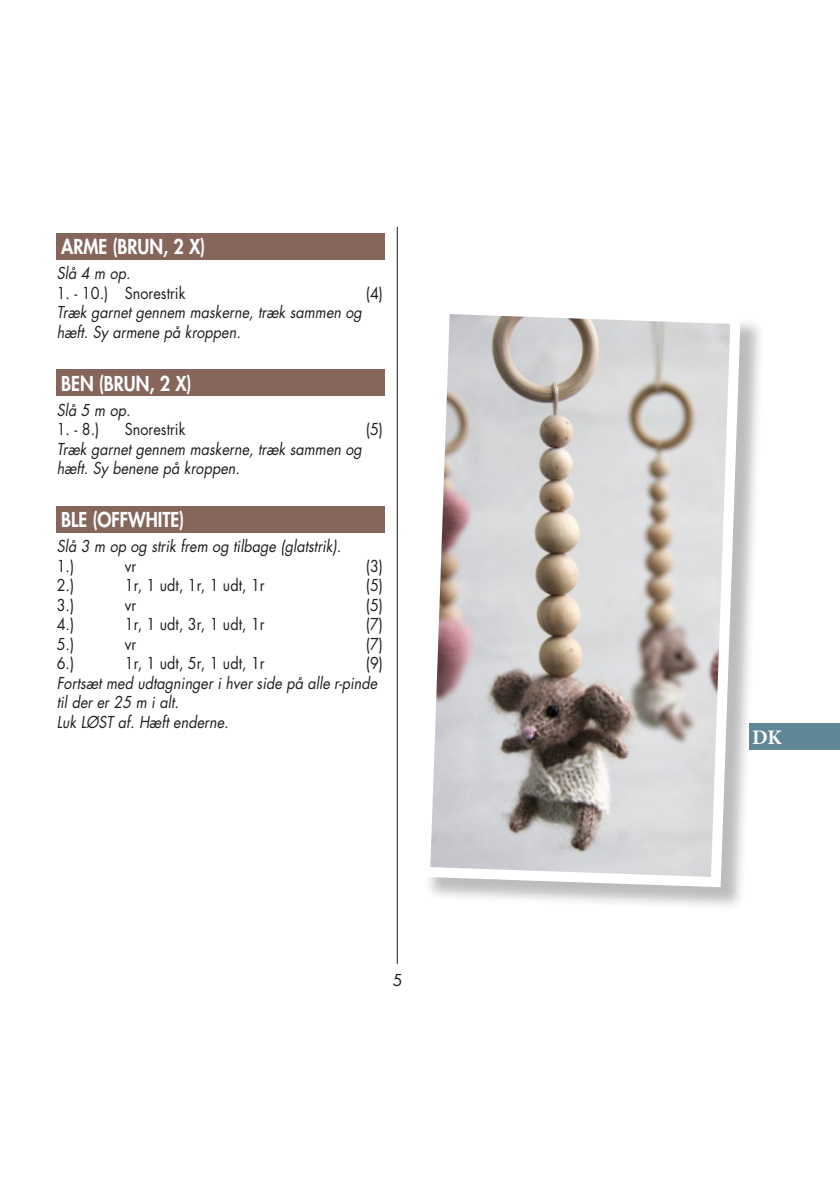
<style>
.page{position:relative;width:840px;height:1191px;background:#fff}
.page>*{position:absolute;margin:0;border:0;box-sizing:border-box;transform-origin:0 0}
.t1{font:700 20.6px "Minion Pro";color:#fff}
.t2{font:800 20px "Futura Std";color:#fff;scale:.9 1}
.t3{font:italic 16px/19.6px "Futura Std";color:#231f20;scale:.9 1}
.t4{font:16px "Futura Std";color:#231f20;scale:.9 1}
.t5{font:16px "Futura Std";color:#231f20}
</style>
<div class="page">
<hr style="left:397px;top:227px;width:1px;height:737px;background:#231f20">
<div style="left:748px;top:723px;width:91px;height:27px;background:#5f8798"></div>
<div style="left:57px;top:233px;width:327px;height:26px;background:#86655b"></div>
<div style="left:57px;top:369px;width:327px;height:27px;background:#86655b"></div>
<div style="left:57px;top:506px;width:327px;height:26px;background:#86655b"></div>
<div style="left:423px;top:307px;width:342px;height:604px;background:#231f20;opacity:.3"></div>
<svg style="left:423px;top:307px;width:322px;height:585px;background:#cac6c4"></svg>
<p class="t2" style="left:61px;top:234px;width:161px">ARME (BRUN, 2 X)</p>
<p class="t3" style="left:57px;top:263px;width:83px">Slå 4 m op.</p>
<p class="t4" style="left:57px;top:282px;width:144px">1. - 10.) Snorestrik</p>
<p class="t4" style="left:366px;top:282px;width:21px">(4)</p>
<p class="t3" style="left:57px;top:302px;width:340px">Træk garnet gennem maskerne, træk sammen og hæft. Sy armene på kroppen.</p>
<p class="t2" style="left:61px;top:370px;width:146px">BEN (BRUN, 2 X)</p>
<p class="t3" style="left:57px;top:400px;width:83px">Slå 5 m op.</p>
<p class="t4" style="left:57px;top:419px;width:49px">1. - 8.)</p>
<p class="t4" style="left:125px;top:419px;width:69px">Snorestrik</p>
<p class="t4" style="left:366px;top:419px;width:21px">(5)</p>
<p class="t3" style="left:57px;top:439px;width:340px">Træk garnet gennem maskerne, træk sammen og hæft. Sy benene på kroppen.</p>
<p class="t2" style="left:61px;top:507px;width:138px">BLE (OFFWHITE)</p>
<p class="t3" style="left:57px;top:536px;width:317px">Slå 3 m op og strik frem og tilbage (glatstrik).</p>
<p class="t4" style="left:57px;top:555px;width:21px">1.)</p>
<p class="t4" style="left:125px;top:555px;width:14px">vr</p>
<p class="t4" style="left:366px;top:555px;width:21px">(3)</p>
<p class="t4" style="left:57px;top:575px;width:21px">2.)</p>
<p class="t4" style="left:125px;top:575px;width:157px">1r, 1 udt, 1r, 1 udt, 1r</p>
<p class="t4" style="left:366px;top:575px;width:21px">(5)</p>
<p class="t4" style="left:57px;top:594px;width:21px">3.)</p>
<p class="t4" style="left:125px;top:594px;width:14px">vr</p>
<p class="t4" style="left:366px;top:594px;width:21px">(5)</p>
<p class="t4" style="left:57px;top:614px;width:21px">4.)</p>
<p class="t4" style="left:125px;top:614px;width:157px">1r, 1 udt, 3r, 1 udt, 1r</p>
<p class="t4" style="left:366px;top:614px;width:21px">(7)</p>
<p class="t4" style="left:57px;top:633px;width:21px">5.)</p>
<p class="t4" style="left:125px;top:633px;width:14px">vr</p>
<p class="t4" style="left:366px;top:633px;width:21px">(7)</p>
<p class="t4" style="left:57px;top:653px;width:21px">6.)</p>
<p class="t4" style="left:125px;top:653px;width:157px">1r, 1 udt, 5r, 1 udt, 1r</p>
<p class="t4" style="left:366px;top:653px;width:21px">(9)</p>
<p class="t3" style="left:57px;top:673px;width:357px">Fortsæt med udtagninger i hver side på alle r-pinde til der er 25 m i alt.</p>
<p class="t3" style="left:57px;top:712px;width:192px">Luk LØST af. Hæft enderne.</p>
<p class="t5" style="left:392px;top:969px;width:11px">5</p>
<p class="t1" style="left:751px;top:723px;width:31px">DK</p>
</div>
